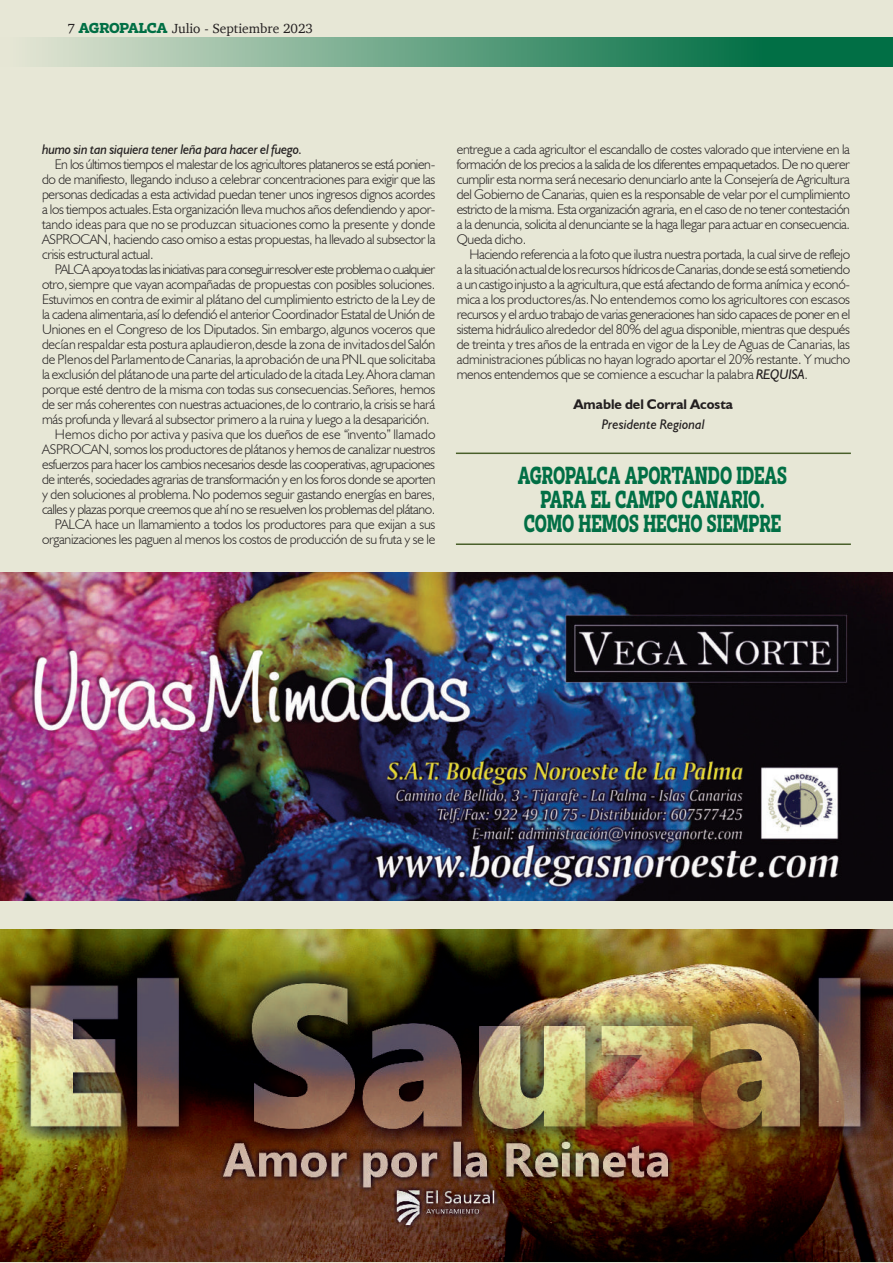
<style>
.page{position:relative;width:893px;height:1263px;background:#e7e7d6}
.page>*{position:absolute;margin:0;border:0;box-sizing:border-box;transform-origin:0 0}
.t1{font:700 25.8px "Clab Personal Use";color:#016f45;scale:.66 1}
.t2{font:300 13.95px/15px "Humanist 521 BT";letter-spacing:-.02em;color:#231f20;text-align:justify}
.t3{font:italic 13.95px "Humanist 521 BT";letter-spacing:-.02em;color:#231f20}
.t4{font:700 13.95px "Humanist 521 BT";color:#231f20}
.t5{font:italic 13.95px "Humanist 521 BT";color:#231f20}
.t6{font:13.5px "Charter";color:#231f20}
.s1{font-family:"Clab Personal Use";font-weight:700;font-size:15px;color:#016f45}
.s2{font-weight:400;font-style:italic}
</style>
<div class="page">
<div style="left:0;top:37px;width:893px;height:30px;background:linear-gradient(to right,#e3e5d3,#006033)"></div>
<img style="left:0;top:930px;width:893px;height:331px">
<img style="left:0;top:573px;width:893px;height:327px">
<hr style="left:456px;top:452px;width:395px;height:2px;background:#495f2a">
<hr style="left:456px;top:543px;width:395px;height:2px;background:#495f2a">
<p class="t6" style="left:67px;top:16px;width:247px">7 <span class="s1">AGROPALCA</span> Julio - Septiembre 2023</p>
<p class="t3" style="left:42px;top:141px;width:262px">humo sin tan siquiera tener leña para hacer el fuego.</p>
<p class="t2" style="left:42px;top:157px;width:395px;text-indent:13px">En los últimos tiempos el malestar de los agricultores plataneros se está ponien&shy;do de manifiesto, llegando incluso a celebrar concentraciones para exigir que las personas dedicadas a esta actividad puedan tener unos ingresos dignos acordes a los tiempos actuales. Esta organización lleva muchos años defendiendo y apor&shy;tando ideas para que no se produzcan situaciones como la presente y donde ASPROCAN, haciendo caso omiso a estas propuestas, ha llevado al subsector la crisis estructural actual.</p>
<p class="t2" style="left:42px;top:262px;width:395px;text-indent:13px">PALCA apoya todas las iniciativas para conseguir resolver este problema o cualquier otro, siempre que vayan acompañadas de propuestas con posibles soluciones.<br>Estuvimos en contra de eximir al plátano del cumplimiento estricto de la Ley de la cadena alimentaria, así lo defendió el anterior Coordinador Estatal de Unión de Uniones en el Congreso de los Diputados. Sin embargo, algunos voceros que decían respaldar esta postura aplaudieron,desde la zona de invitados del Salón de Plenos del Parlamento de Canarias, la aprobación de una PNL que solicitaba la exclusión del plátano de una parte del articulado de la citada Ley. Ahora claman porque esté dentro de la misma con todas sus consecuencias. Señores, hemos de ser más coherentes con nuestras actuaciones, de lo contrario, la crisis se hará más profunda y llevará al subsector primero a la ruina y luego a la desaparición.</p>
<p class="t2" style="left:42px;top:427px;width:395px;text-indent:13px">Hemos dicho por activa y pasiva que los dueños de ese “invento” llamado ASPROCAN, somos los productores de plátanos y hemos de canalizar nuestros esfuerzos para hacer los cambios necesarios desde las cooperativas, agrupaciones de interés, sociedades agrarias de transformación y en los foros donde se aporten y den soluciones al problema. No podemos seguir gastando energías en bares, calles y plazas porque creemos que ahí no se resuelven los problemas del plátano.</p>
<p class="t2" style="left:42px;top:517px;width:395px;text-align:right">PALCA hace un llamamiento a todos los productores para que exijan a sus organizaciones les paguen al menos los costos de producción de su fruta y se le</p>
<p class="t2" style="left:457px;top:142px;width:395px">entregue a cada agricultor el escandallo de costes valorado que interviene en la formación de los precios a la salida de los diferentes empaquetados. De no querer cumplir esta norma será necesario denunciarlo ante la Consejería de Agricultura del Gobierno de Canarias, quien es la responsable de velar por el cumplimiento estricto de la misma. Esta organización agraria, en el caso de no tener contestación a la denuncia, solicita al denunciante se la haga llegar para actuar en consecuencia.<br>Queda dicho.</p>
<p class="t2" style="left:457px;top:247px;width:395px;text-indent:13px">Haciendo referencia a la foto que ilustra nuestra portada, la cual sirve de reflejo a la situación actual de los recursos hídricos de Canarias, donde se está sometiendo a un castigo injusto a la agricultura, que está afectando de forma anímica y econó&shy;mica a los productores/as. No entendemos como los agricultores con escasos recursos y el arduo trabajo de varias generaciones han sido capaces de poner en el sistema hidráulico alrededor del 80% del agua disponible, mientras que después de treinta y tres años de la entrada en vigor de la Ley de Aguas de Canarias, las administraciones públicas no hayan logrado aportar el 20% restante. Y mucho menos entendemos que se comience a escuchar la palabra <span class="s2">REQUISA</span>.</p>
<p class="t4" style="left:573px;top:396px;width:161px">Amable del Corral Acosta</p>
<p class="t5" style="left:602px;top:415px;width:104px">Presidente Regional</p>
<p class="t1" style="left:518px;top:460px;width:409px">AGROPALCA APORTANDO IDEAS</p>
<p class="t1" style="left:540px;top:484px;width:341px">PARA EL CAMPO CANARIO.</p>
<p class="t1" style="left:524px;top:508px;width:392px">COMO HEMOS HECHO SIEMPRE</p>
</div>
